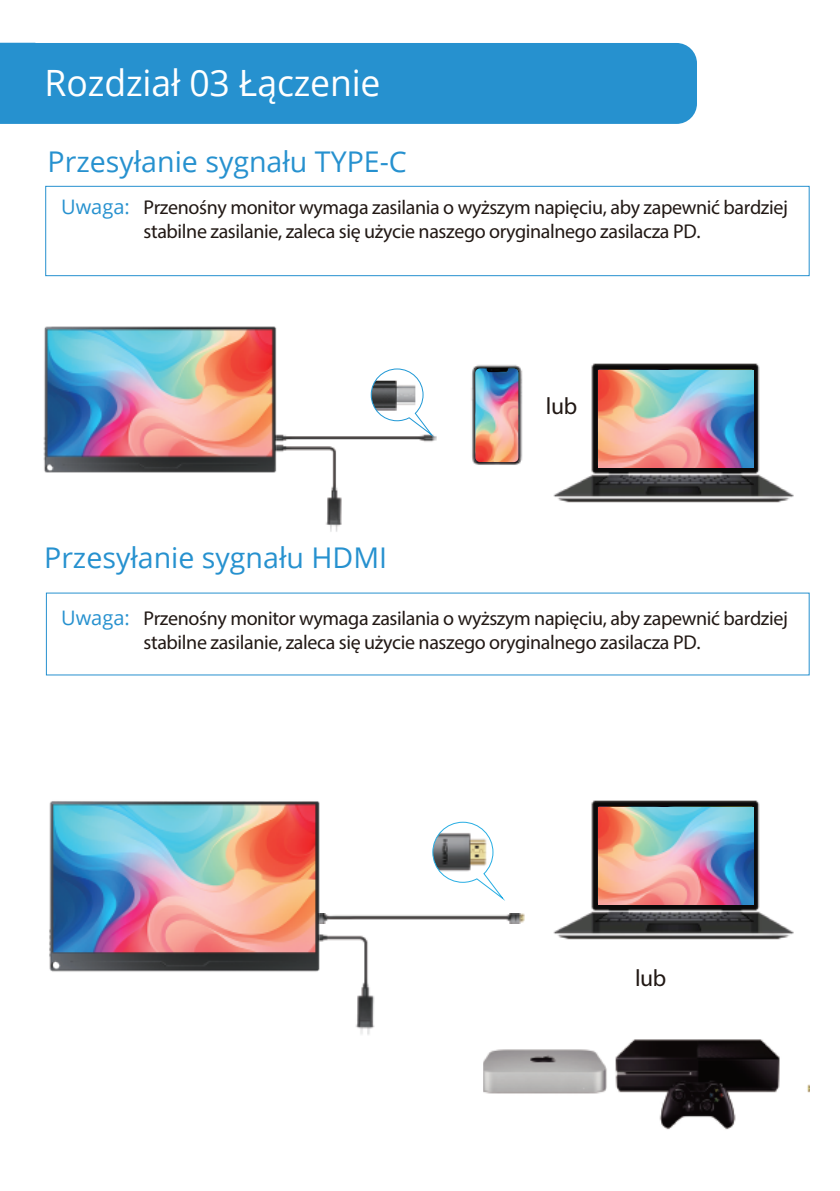
<style>
.page{position:relative;width:840px;height:1191px;background:#fff}
.page>*{position:absolute;margin:0;border:0;box-sizing:border-box;transform-origin:0 0}
.t1{font:36.2px "Open Sans";letter-spacing:-.005em;color:#fff}
.t2{font:28.6px "Open Sans";color:#2691cf}
.t3{font:23.6px "Myriad Pro";letter-spacing:-.02em;color:#211814}
.t4{font:20px/24px "Myriad Pro";letter-spacing:-.02em;color:#211814}
.t5{font:20px "Open Sans";color:#2691cf}
.s1{font-family:"Open Sans";color:#2691cf}
</style>
<div class="page">
<img style="left:308px;top:364px;width:215px;height:168px">
<svg style="left:370px;top:368px;width:62px;height:68px"></svg>
<img style="left:43px;top:276px;width:265px;height:197px">
<img style="left:475px;top:368px;width:43px;height:94px">
<div style="left:0;top:43px;width:696px;height:81px;background:#2691cf"></div>
<div style="left:45px;top:186px;width:764px;height:90px;border:1px solid #2691cf"></div>
<img style="left:483px;top:1039px;width:325px;height:91px">
<svg style="left:432px;top:821px;width:72px;height:78px"></svg>
<img style="left:553px;top:363px;width:241px;height:140px">
<img style="left:597px;top:370px;width:155px;height:98px">
<img style="left:553px;top:800px;width:241px;height:140px">
<img style="left:597px;top:807px;width:155px;height:98px">
<img style="left:357px;top:935px;width:18px;height:100px">
<img style="left:357px;top:913px;width:167px;height:10px">
<img style="left:49px;top:801px;width:308px;height:226px">
<h1 class="t1" style="left:45px;top:58px;width:337px">Rozdział 03 Łączenie</h1>
<h2 class="t2" style="left:48px;top:142px;width:361px">Przesyłanie sygnału TYPE-C</h2>
<p class="t5" style="left:61px;top:193px;width:70px">Uwaga:</p>
<p class="t4" style="left:143px;top:195px;width:645px">Przenośny monitor wymaga zasilania o wyższym napięciu, aby zapewnić bardziej stabilne zasilanie, zaleca się użycie naszego oryginalnego zasilacza PD.</p>
<h2 class="t2" style="left:44px;top:538px;width:344px">Przesyłanie sygnału HDMI</h2>
<p class="t3" style="left:545px;top:391px;width:33px">lub</p>
<p class="t4" style="left:61px;top:606px;width:728px;text-align:center"><span class="s1">Uwaga:</span> Przenośny monitor wymaga zasilania o wyższym napięciu, aby zapewnić bardziej stabilne zasilanie, zaleca się użycie naszego oryginalnego zasilacza PD.</p>
<p class="t3" style="left:634px;top:963px;width:33px">lub</p>
</div>
